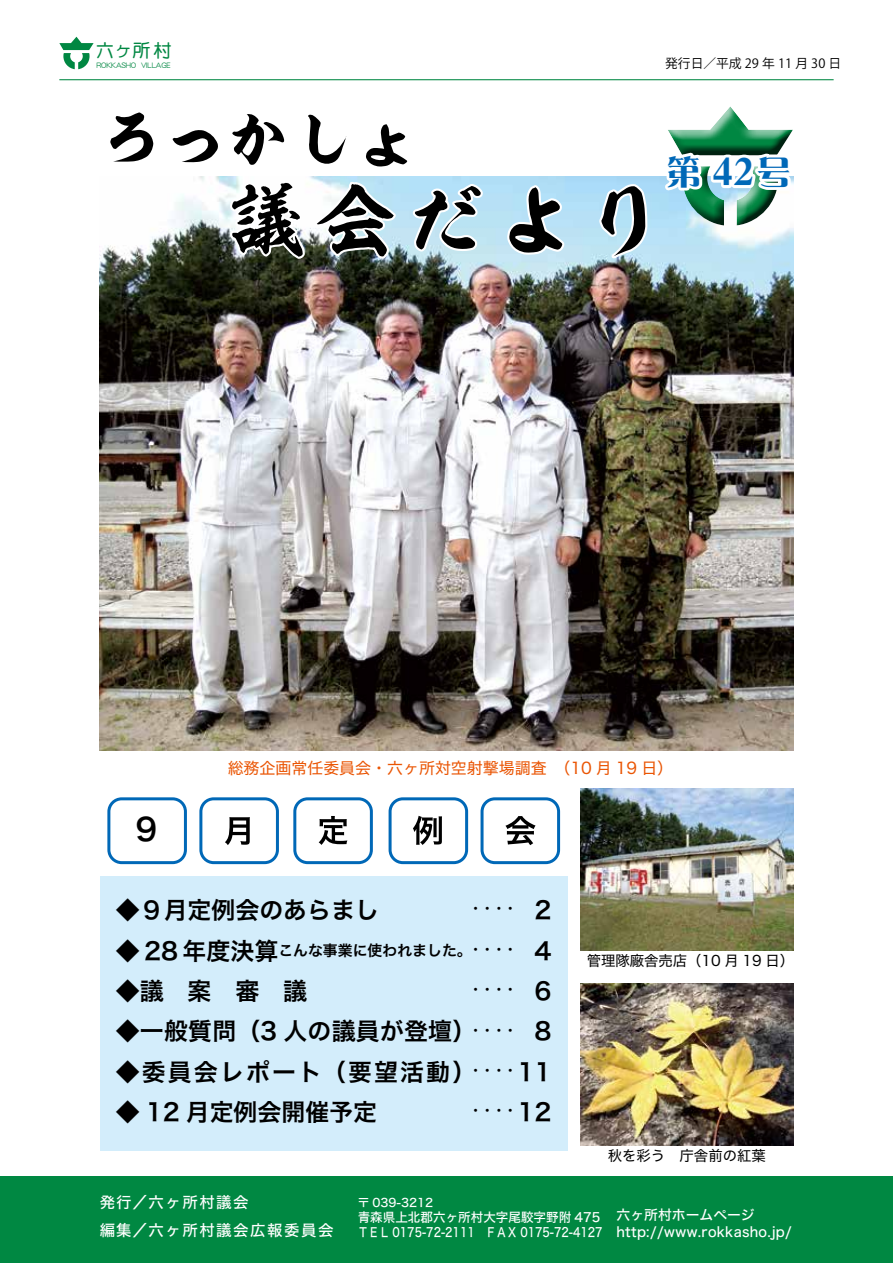
<style>
.page{position:relative;width:893px;height:1263px;background:#fff}
.page>*{position:absolute;margin:0;border:0;box-sizing:border-box;transform-origin:0 0}
.t1{font:79.65px "DRAGONHIGH";letter-spacing:.12em;color:#000}
.t2{font:63.75px "DRAGONHIGH";color:#000}
.t3{font:34.05px "DF Lei Ga So W9 WIN RKSJ H";color:#0068b7}
.t4{font:30.9px "Hira Kaku Std W6";color:#000}
.t5{font:23.85px/40.3px "Hira Kaku Std W6";color:#000;text-align:right}
.t6{font:23.85px "Hira Kaku Std W6";letter-spacing:.09em;color:#000}
.t7{font:18.3px "DF Maru Gothic Bd WING RKSJ H";color:#008742}
.t8{font:15.9px "Hira Kaku Std W4";color:#ea5504}
.t9{font:15.45px/27.6px "Hira Kaku Std W5";letter-spacing:.1em;color:#fff}
.t10{font:14.85px "Hira Kaku Std W6";color:#000}
.t11{font:14.4px "Hira Kaku Std W4";color:#000}
.t12{font:13.8px/17px "Hira Kaku Std W5";letter-spacing:.02em;color:#fff}
.t13{font:12.75px/14.9px "Hira Kaku Std W5";color:#fff}
.t14{font:12.75px "Koz Go Pro";color:#000}
.t15{font:12.45px "Hira Kaku Std W6";color:#000}
.t16{font:11.7px "Hira Kaku Std W5";color:#fff}
.t17{font:7.35px "DF Maru Gothic Md WING RKSJ H";color:#008742}
.s1{font-size:16.65px}
.s2{font-size:37.2px}
.s3{font-size:23.85px}
</style>
<div class="page">
<img style="left:100px;top:176px;width:693px;height:574px">
<div style="left:100px;top:876px;width:468px;height:274px;background:#d3edfb"></div>
<div style="left:0;top:1176px;width:893px;height:87px;background:#008842"></div>
<svg style="left:59px;top:37px;width:35px;height:32px"></svg>
<hr style="left:59px;top:79px;width:775px;height:1px;background:#008842">
<img style="left:580px;top:789px;width:213px;height:161px">
<img style="left:580px;top:983px;width:213px;height:162px">
<svg style="left:601px;top:1128px;width:67px;height:18px"></svg>
<svg style="left:674px;top:1143px;width:99px;height:3px"></svg>
<svg style="left:107px;top:797px;width:454px;height:68px"></svg>
<svg style="left:227px;top:177px;width:172px;height:86px"></svg>
<svg style="left:411px;top:180px;width:74px;height:74px"></svg>
<svg style="left:505px;top:182px;width:59px;height:75px"></svg>
<svg style="left:580px;top:106px;width:214px;height:172px"></svg>
<p class="t7" style="left:96px;top:41px;width:78px">六<span class="s1">ヶ</span>所村</p>
<p class="t17" style="left:96px;top:61px;width:41px">ROKKASHO</p>
<p class="t14" style="left:665px;top:55px;width:178px">発行日／平成 29 年 11 月 30 日</p>
<p class="t17" style="left:141px;top:61px;width:31px">VILLAGE</p>
<h2 class="t2" style="left:100px;top:104px;width:320px">ろっかしょ</h2>
<h1 class="t1" style="left:227px;top:177px;width:438px">議会だより</h1>
<h3 class="t3" style="left:666px;top:155px;width:126px">第<span class="s2">４2</span> 号</h3>
<p class="t4" style="left:136px;top:806px;width:23px">9</p>
<p class="t8" style="left:228px;top:756px;width:447px">総務企画常任委員会・六ヶ所対空射撃場調査　（10 月 19 日(</p>
<p class="t5" style="left:116px;top:891px;width:265px">◆９月定例会のあらまし</p>
<p class="t10" style="left:183px;top:939px;width:291px"><span class="s3">年度決算</span>こんな事業に使われました。</p>
<p class="t5" style="left:116px;top:931px;width:64px">◆28</p>
<p class="t5" style="left:116px;top:971px;width:193px">◆議　案　審　議</p>
<p class="t5" style="left:116px;top:1012px;width:362px">◆一般質問（3 人の議員が登壇(</p>
<p class="t6" style="left:116px;top:1053px;width:362px">◆委員会レポート（要望活動(</p>
<p class="t5" style="left:116px;top:1093px;width:263px">◆ 12 月定例会開催予定</p>
<p class="t15" style="left:469px;top:899px;width:49px">・・・・</p>
<p class="t15" style="left:469px;top:939px;width:49px">・・・・</p>
<p class="t15" style="left:469px;top:980px;width:49px">・・・・</p>
<p class="t15" style="left:469px;top:1020px;width:49px">・・・・</p>
<p class="t15" style="left:469px;top:1061px;width:49px">・・・・</p>
<p class="t15" style="left:469px;top:1101px;width:49px">・・・・</p>
<p class="t5" style="left:518px;top:891px;width:36px">2<br>4<br>6<br>8<br>11<br>12</p>
<p class="t11" style="left:587px;top:950px;width:209px">管理隊廠舎売店（10 月 19 日(</p>
<p class="t11" style="left:608px;top:1145px;width:159px">秋を彩う　庁舎前の紅葉</p>
<p class="t9" style="left:100px;top:1189px;width:235px">発行／六ヶ所村議会<br>編集／六ヶ所村議会広報委員会</p>
<p class="t16" style="left:358px;top:1194px;width:77px">〒 039-3212</p>
<p class="t13" style="left:358px;top:1210px;width:246px">青森県上北郡六ヶ所村大字尾駮字野附 475<br>ＴＥＬ 0175-72-2111　ＦＡＸ 0175-72-4127</p>
<p class="t12" style="left:616px;top:1206px;width:177px">六ヶ所村ホームページhttp://www.rokkasho.jp/</p>
</div>
